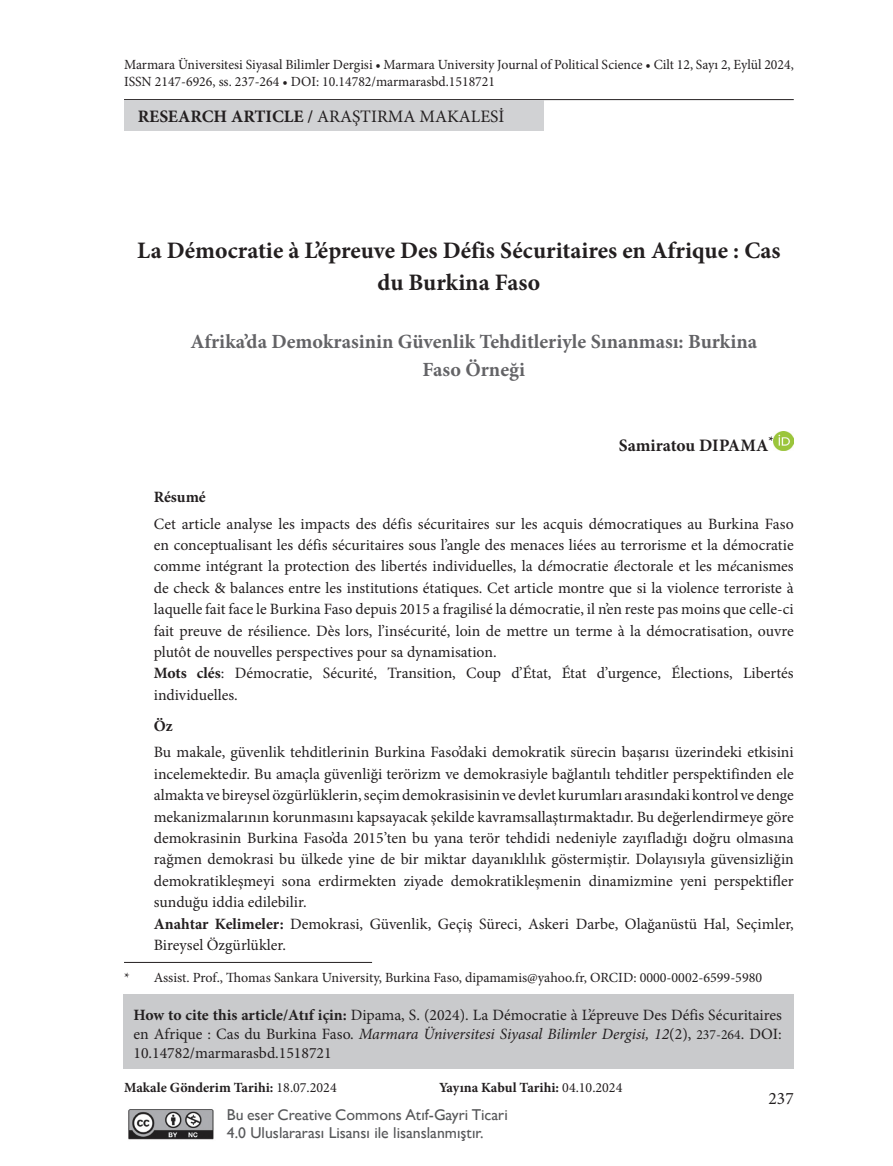
<style>
.page{position:relative;width:893px;height:1166px;background:#fff}
.page>*{position:absolute;margin:0;border:0;box-sizing:border-box;transform-origin:0 0}
.t1{font:700 23.62px/31.8px "Minion Pro";color:#231f20;text-align:center}
.h1_1{font:700 20.12px/28.3px "Minion Pro";color:#636366;text-align:center}
.t2{font:17.5px "Minion Pro";color:#231f20}
.author{font:700 17.5px "Minion Pro";color:#231f20}
.AbstractTxtTR{font:15.75px/21.3px "Minion Pro";color:#231f20;text-align:justify}
.t3{font:15.75px/17.5px "Gill Sans TR";color:#57585a}
.AbstractH{font:700 15.75px "Minion Pro";color:#231f20}
.footnotes{font:14px/16.8px "Minion Pro";color:#231f20}
.t4{font:700 14px "Minion Pro";color:#231f20}
.s1{font-weight:700}
.s2{font-style:italic}
.s3{font-size:14px}
.s4{font-weight:400}
</style>
<div class="page">
<hr style="left:124px;top:99px;width:670px;height:1px;background:#231f20">
<div style="left:124px;top:100px;width:419px;height:31px;background:#d1d2d4"></div>
<img style="left:128px;top:1109px;width:86px;height:31px">
<div style="left:124px;top:994px;width:670px;height:74px;background:#c9cacc"></div>
<img style="left:774px;top:431px;width:20px;height:20px">
<hr style="left:124px;top:962px;width:248px;height:1px;background:#231f20">
<p class="footnotes" style="left:124px;top:56px;width:671px">Marmara Üniversitesi Siyasal Bilimler Dergisi • Marmara University Journal of Political Science • Cilt 12, Sayı 2, Eylül 2024,<br>ISSN 2147-6926, ss. 237-264 • DOI: 10.14782/marmarasbd.1518721</p>
<p class="t2" style="left:138px;top:105px;width:368px"><span class="s1">RESEARCH ARTICLE /</span> ARAŞTIRMA MAKALESİ</p>
<p class="t1" style="left:137px;top:234px;width:645px">La Démocratie à L’épreuve Des Défis Sécuritaires en Afrique : Cas du Burkina Faso</p>
<p class="h1_1" style="left:190px;top:327px;width:568px">Afrika’da Demokrasinin Güvenlik Tehditleriyle Sınanması: Burkina<br>Faso Örneği</p>
<p class="author" style="left:619px;top:433px;width:157px">Samiratou DIPAMA<sup>*</sup></p>
<p class="AbstractH" style="left:154px;top:486px;width:54px">Résumé</p>
<p class="AbstractTxtTR" style="left:154px;top:513px;width:641px">Cet article analyse les impacts des défis sécuritaires sur les acquis démocratiques au Burkina Faso en conceptualisant les défis sécuritaires sous l’angle des menaces liées au terrorisme et la démocratie comme intégrant la protection des libertés individuelles, la d<span class="s2">é</span>mocratie <span class="s2">é</span>lectorale et les m<span class="s2">é</span>canismes de check &amp; balances entre les institutions étatiques. Cet article montre que si la violence terroriste à laquelle fait face le Burkina Faso depuis 2015 a fragilisé la démocratie, il n’en reste pas moins que celle-ci fait preuve de résilience. Dès lors, l’insécurité, loin de mettre un terme à la démocratisation, ouvre plutôt de nouvelles perspectives pour sa dynamisation.</p>
<p class="AbstractTxtTR" style="left:154px;top:663px;width:641px"><span class="s1">Mots clés</span>: Démocratie, Sécurité, Transition, Coup d’État, État d’urgence, Élections, Libertés individuelles.</p>
<p class="AbstractH" style="left:154px;top:715px;width:21px">Öz</p>
<p class="AbstractTxtTR" style="left:154px;top:742px;width:641px">Bu makale, güvenlik tehditlerinin Burkina Faso’daki demokratik sürecin başarısı üzerindeki etkisini incelemektedir. Bu amaçla güvenliği terörizm ve demokrasiyle bağlantılı tehditler perspektifinden ele almakta ve bireysel özgürlüklerin, seçim demokrasisinin ve devlet kurumları arasındaki kontrol ve denge mekanizmalarının korunmasını kapsayacak şekilde kavramsallaştırmaktadır. Bu değerlendirmeye göre demokrasinin Burkina Faso’da 2015’ten bu yana terör tehdidi nedeniyle zayıfladığı doğru olmasına rağmen demokrasi bu ülkede yine de bir miktar dayanıklılık göstermiştir. Dolayısıyla güvensizliğin demokratikleşmeyi sona erdirmekten ziyade demokratikleşmenin dinamizmine yeni perspektifler sunduğu iddia edilebilir.</p>
<p class="AbstractTxtTR" style="left:154px;top:913px;width:641px"><span class="s1">Anahtar Kelimeler:</span> Demokrasi, Güvenlik, Geçiş Süreci, Askeri Darbe, Olağanüstü Hal, Seçimler,<br>Bireysel Özgürlükler.</p>
<p class="footnotes" style="left:124px;top:969px;width:640px">* Assist. Prof., Thomas Sankara University, Burkina Faso, dipamamis@yahoo.fr, ORCID: 0000-0002-6599-5980</p>
<p class="AbstractTxtTR" style="left:133px;top:1005px;width:650px;line-height:18.9px"><span class="s1">How to cite this article/Atıf için:</span> Dipama, S. (2024). La Démocratie à L’épreuve Des Défis Sécuritaires en Afrique : Cas du Burkina Faso. <span class="s2">Marmara Üniversitesi Siyasal Bilimler Dergisi, 12</span>(2), <span class="s3">237-264</span>. DOI:<br>10.14782/marmarasbd.1518721</p>
<p class="t4" style="left:124px;top:1077px;width:214px">Makale Gönderim Tarihi: <span class="s4">18.07.2024</span></p>
<p class="t4" style="left:439px;top:1077px;width:185px">Yayına Kabul Tarihi: <span class="s4">04.10.2024</span></p>
<p class="t3" style="left:227px;top:1106px;width:282px">Bu eser Creative Commons Atıf-Gayri Ticari<br>4.0 Uluslararası Lisansı ile lisanslanmıştır.</p>
<p class="t2" style="left:769px;top:1087px;width:27px">237</p>
</div>
